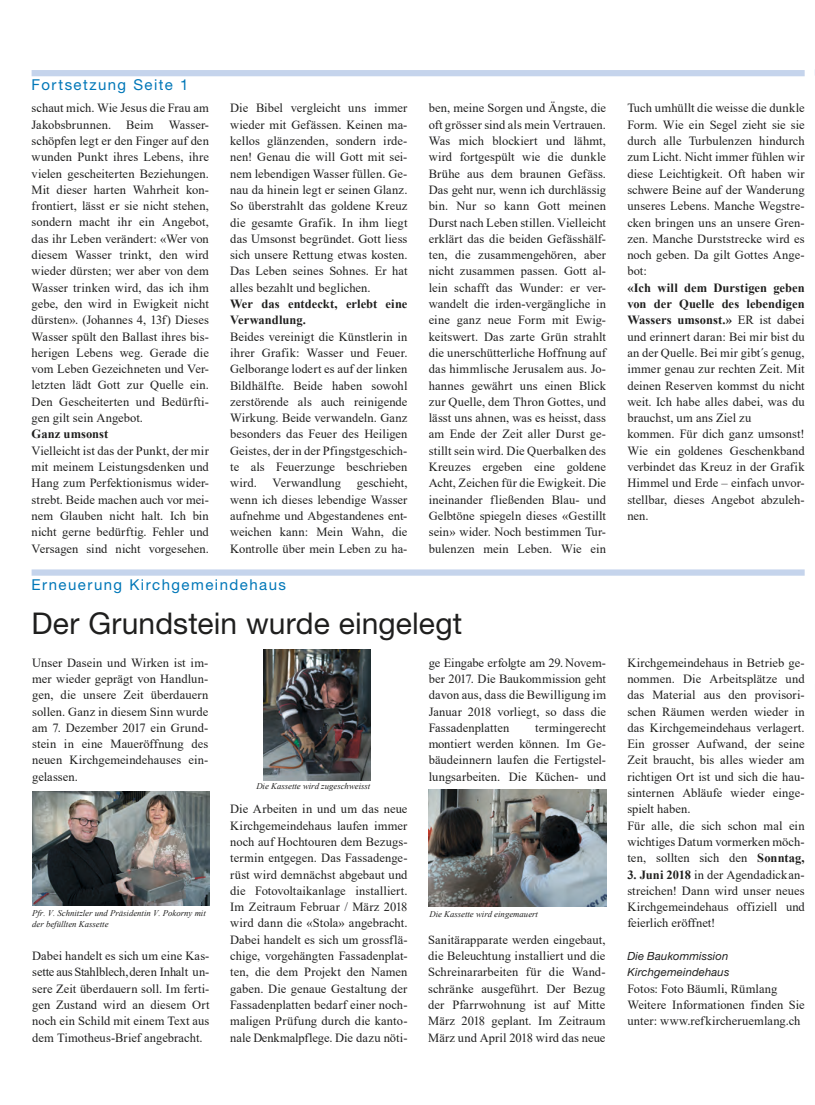
<style>
.page{position:relative;width:815px;height:1105px;background:#fff}
.page>*{position:absolute;margin:0;border:0;box-sizing:border-box;transform-origin:0 0}
._04_Haupttitel{font:30px "Helvetica Neue LT Std";letter-spacing:.005em;color:#1f1f1e}
._10b_Rubrik{font:15px "Helvetica Neue LT Std";letter-spacing:.095em;color:#0077b8}
._00_Fliesstext{font:12.5px/16.2px "Times New Roman";letter-spacing:.005em;color:#1f1f1e;text-align:justify}
._00_Fliesstext-2{font:700 12.5px/16.2px "Times New Roman";letter-spacing:.005em;color:#1f1f1e}
._03_Autor{font:italic 11.25px "Helvetica Neue LT Std";letter-spacing:.015em;color:#1f1f1e}
._05_Bildlegende{font:italic 8.75px/10.5px "Times New Roman";color:#1f1f1e}
.s1{font-weight:700}
</style>
<div class="page">
<div style="left:32px;top:569px;width:772px;height:7px;background:#c5d4ec"></div>
<div style="left:32px;top:70px;width:772px;height:6px;background:#c5d4ec"></div>
<img style="left:32px;top:792px;width:177px;height:114px">
<img style="left:263px;top:650px;width:107px;height:130px">
<img style="left:428px;top:789px;width:178px;height:118px">
<p class="_10b_Rubrik" style="left:32px;top:76px;width:158px">Fortsetzung Seite 1</p>
<p class="_00_Fliesstext" style="left:32px;top:100px;width:179px">schaut mich. Wie Jesus die Frau am Jakobsbrunnen. Beim Wasser&shy;schöpfen legt er den Finger auf den wunden Punkt ihres Lebens, ihre vielen gescheiterten Beziehungen.<br>Mit dieser harten Wahrheit kon&shy;frontiert, lässt er sie nicht stehen, sondern macht ihr ein Angebot, das ihr Leben verändert: «Wer von diesem Wasser trinkt, den wird wieder dürsten; wer aber von dem Wasser trinken wird, das ich ihm gebe, den wird in Ewigkeit nicht dürsten». (Johannes 4, 13f) Dieses Wasser spült den Ballast ihres bis&shy;herigen Lebens weg. Gerade die vom Leben Gezeichneten und Ver&shy;letzten lädt Gott zur Quelle ein.<br>Den Gescheiterten und Bedürfti&shy;gen gilt sein Angebot.</p>
<p class="_00_Fliesstext-2" style="left:32px;top:426px;width:78px">Ganz umsonst</p>
<p class="_00_Fliesstext" style="left:32px;top:442px;width:179px">Vielleicht ist das der Punkt, der mir mit meinem Leistungsdenken und Hang zum Perfektionismus wider&shy;strebt. Beide machen auch vor mei&shy;nem Glauben nicht halt. Ich bin nicht gerne bedürftig. Fehler und Versagen sind nicht vorgesehen.</p>
<p class="_00_Fliesstext" style="left:230px;top:100px;width:179px">Die Bibel vergleicht uns immer wieder mit Gefässen. Keinen ma&shy;kellos glänzenden, sondern irde&shy;nen! Genau die will Gott mit sei&shy;nem lebendigen Wasser füllen. Ge&shy;nau da hinein legt er seinen Glanz.<br>So überstrahlt das goldene Kreuz die gesamte Grafik. In ihm liegt das Umsonst begründet. Gott liess sich unsere Rettung etwas kosten.<br>Das Leben seines Sohnes. Er hat alles bezahlt und beglichen.</p>
<p class="_00_Fliesstext-2" style="left:230px;top:295px;width:179px">Wer das entdeckt, erlebt eine<br>Verwandlung.</p>
<p class="_00_Fliesstext" style="left:230px;top:328px;width:179px">Beides vereinigt die Künstlerin in ihrer Grafik: Wasser und Feuer.<br>Gelborange lodert es auf der linken Bildhälfte. Beide haben sowohl zerstörende als auch reinigende Wirkung. Beide verwandeln. Ganz besonders das Feuer des Heiligen Geistes, der in der Pfingstgeschich&shy;te als Feuerzunge beschrieben wird.</p>
<p class="_00_Fliesstext" style="left:230px;top:475px;width:179px;text-indent:127px">geschieht, wenn ich dieses lebendige Wasser aufnehme und Abgestandenes ent&shy;weichen kann: Mein Wahn, die Kontrolle über mein Leben zu ha-</p>
<p class="_00_Fliesstext" style="left:272px;top:475px;width:70px">Verwandlung</p>
<p class="_10b_Rubrik" style="left:32px;top:576px;width:256px">Erneuerung Kirchgemeindehaus</p>
<p class="_00_Fliesstext" style="left:428px;top:100px;width:179px">ben, meine Sorgen und Ängste, die oft grösser sind als mein Vertrauen.</p>
<p class="_00_Fliesstext" style="left:428px;top:132px;width:179px">Was mich blockiert und lähmt, wird fortgespült wie die dunkle Brühe aus dem braunen Gefäss.<br>Das geht nur, wenn ich durchlässig bin. Nur so kann Gott meinen Durst nach Leben stillen. Vielleicht erklärt das die beiden Gefässhälf&shy;ten, die zusammengehören, aber nicht zusammen passen. Gott al&shy;lein schafft das Wunder: er ver&shy;wandelt die irden-vergängliche in eine ganz neue Form mit Ewig&shy;keitswert. Das zarte Grün strahlt die unerschütterliche Hoffnung auf das himmlische Jerusalem aus. Jo&shy;hannes gewährt uns einen Blick zur Quelle, dem Thron Gottes, und lässt uns ahnen, was es heisst, dass am Ende der Zeit aller Durst ge&shy;stillt sein wird. Die Querbalken des Kreuzes ergeben eine goldene Acht, Zeichen für die Ewigkeit. Die ineinander fließenden Blau- und Gelbtöne spiegeln dieses «Gestillt sein» wider. Noch bestimmen Tur&shy;bulenzen mein Leben. Wie ein</p>
<p class="_04_Haupttitel" style="left:32px;top:605px;width:432px">Der Grundstein wurde eingelegt</p>
<p class="_00_Fliesstext" style="left:32px;top:654px;width:177px">Unser Dasein und Wirken ist im&shy;mer wieder geprägt von Handlun&shy;gen, die unsere Zeit überdauern sollen. Ganz in diesem Sinn wurde am 7. Dezember 2017 ein Grund&shy;stein in eine Maueröffnung des neuen Kirchgemeindehauses ein&shy;gelassen.</p>
<p class="_05_Bildlegende" style="left:32px;top:908px;width:175px">Pfr. V. Schnitzler und Präsidentin V. Pokorny mit der befüllten Kassette</p>
<p class="_00_Fliesstext" style="left:32px;top:947px;width:179px">Dabei handelt es sich um eine Kas&shy;sette aus Stahlblech, deren Inhalt un&shy;sere Zeit überdauern soll. Im ferti&shy;gen Zustand wird an diesem Ort noch ein Schild mit einem Text aus dem Timotheus-Brief angebracht.</p>
<p class="_05_Bildlegende" style="left:256px;top:781px;width:115px">Die Kassette wird zugeschweisst</p>
<p class="_00_Fliesstext" style="left:230px;top:801px;width:179px">Die Arbeiten in und um das neue Kirchgemeindehaus laufen immer noch auf Hochtouren dem Bezugs&shy;termin entgegen. Das Fassadenge&shy;rüst wird demnächst abgebaut und die Fotovoltaikanlage installiert.<br>Im Zeitraum Februar / März 2018 wird dann die «Stola» angebracht.<br>Dabei handelt es sich um grossflä&shy;chige, vorgehängten Fassadenplat&shy;ten, die dem Projekt den Namen gaben. Die genaue Gestaltung der Fassadenplatten bedarf einer noch&shy;maligen Prüfung durch die kanto&shy;nale Denkmalpflege. Die dazu nöti-</p>
<p class="_00_Fliesstext" style="left:428px;top:654px;width:179px">ge Eingabe erfolgte am 29. Novem&shy;ber 2017. Die Baukommission geht davon aus, dass die Bewilligung im Januar 2018 vorliegt, so dass die Fassadenplatten</p>
<p class="_00_Fliesstext" style="left:428px;top:719px;width:179px;text-indent:106px">termingerecht montiert werden können. Im Ge&shy;bäudeinnern laufen die Fertigstel&shy;lungsarbeiten. Die Küchen- und</p>
<p class="_05_Bildlegende" style="left:429px;top:909px;width:110px">Die Kassette wird eingemauert</p>
<p class="_00_Fliesstext" style="left:428px;top:931px;width:179px">Sanitärapparate werden eingebaut, die Beleuchtung installiert und die Schreinararbeiten für die Wand&shy;schränke ausgeführt. Der Bezug der Pfarrwohnung ist auf Mitte März 2018 geplant. Im Zeitraum März und April 2018 wird das neue</p>
<p class="_00_Fliesstext" style="left:627px;top:100px;width:179px">Tuch umhüllt die weisse die dunkle Form. Wie ein Segel zieht sie sie durch alle Turbulenzen hindurch zum Licht. Nicht immer fühlen wir diese Leichtigkeit. Oft haben wir schwere Beine auf der Wanderung unseres Lebens. Manche Wegstre&shy;cken bringen uns an unsere Gren&shy;zen. Manche Durststrecke wird es noch geben. Da gilt Gottes Ange&shy;bot:</p>
<p class="_00_Fliesstext" style="left:627px;top:279px;width:179px"><span class="s1">«Ich will dem Durstigen geben von der Quelle des lebendigen Wassers umsonst.»</span> ER ist dabei und erinnert daran: Bei mir bist du an der Quelle. Bei mir gibt´s genug, immer genau zur rechten Zeit. Mit deinen Reserven kommst du nicht weit. Ich habe alles dabei, was du brauchst, um ans Ziel zu</p>
<p class="_00_Fliesstext" style="left:627px;top:426px;width:179px">kommen. Für dich ganz umsonst!<br>Wie ein goldenes Geschenkband verbindet das Kreuz in der Grafik Himmel und Erde – einfach unvor&shy;stellbar, dieses Angebot abzuleh&shy;nen.</p>
<p class="_00_Fliesstext" style="left:627px;top:654px;width:179px">Kirchgemeindehaus in Betrieb ge&shy;nommen. Die Arbeitsplätze und das Material aus den provisori&shy;schen Räumen werden wieder in das Kirchgemeindehaus verlagert.<br>Ein grosser Aufwand, der seine Zeit braucht, bis alles wieder am richtigen Ort ist und sich die hau&shy;sinternen Abläufe wieder einge&shy;spielt haben.</p>
<p class="_00_Fliesstext" style="left:627px;top:817px;width:179px">Für alle, die sich schon mal ein wichtiges Datum vormerken möch&shy;ten, sollten sich den <span class="s1">Sonntag,</span></p>
<p class="_00_Fliesstext" style="left:627px;top:866px;width:179px"><span class="s1">3. Juni 2018</span> in der Agenda dick an&shy;streichen! Dann wird unser neues Kirchgemeindehaus offiziell und feierlich eröffnet!</p>
<p class="_03_Autor" style="left:627px;top:949px;width:102px">Die Baukommission</p>
<p class="_03_Autor" style="left:627px;top:965px;width:104px">Kirchgemeindehaus</p>
<p class="_00_Fliesstext" style="left:627px;top:980px;width:151px">Fotos: Foto Bäumli, Rümlang</p>
<p class="_00_Fliesstext" style="left:627px;top:996px;width:179px">Weitere Informationen finden Sie unter: www.refkircheruemlang.ch</p>
</div>
